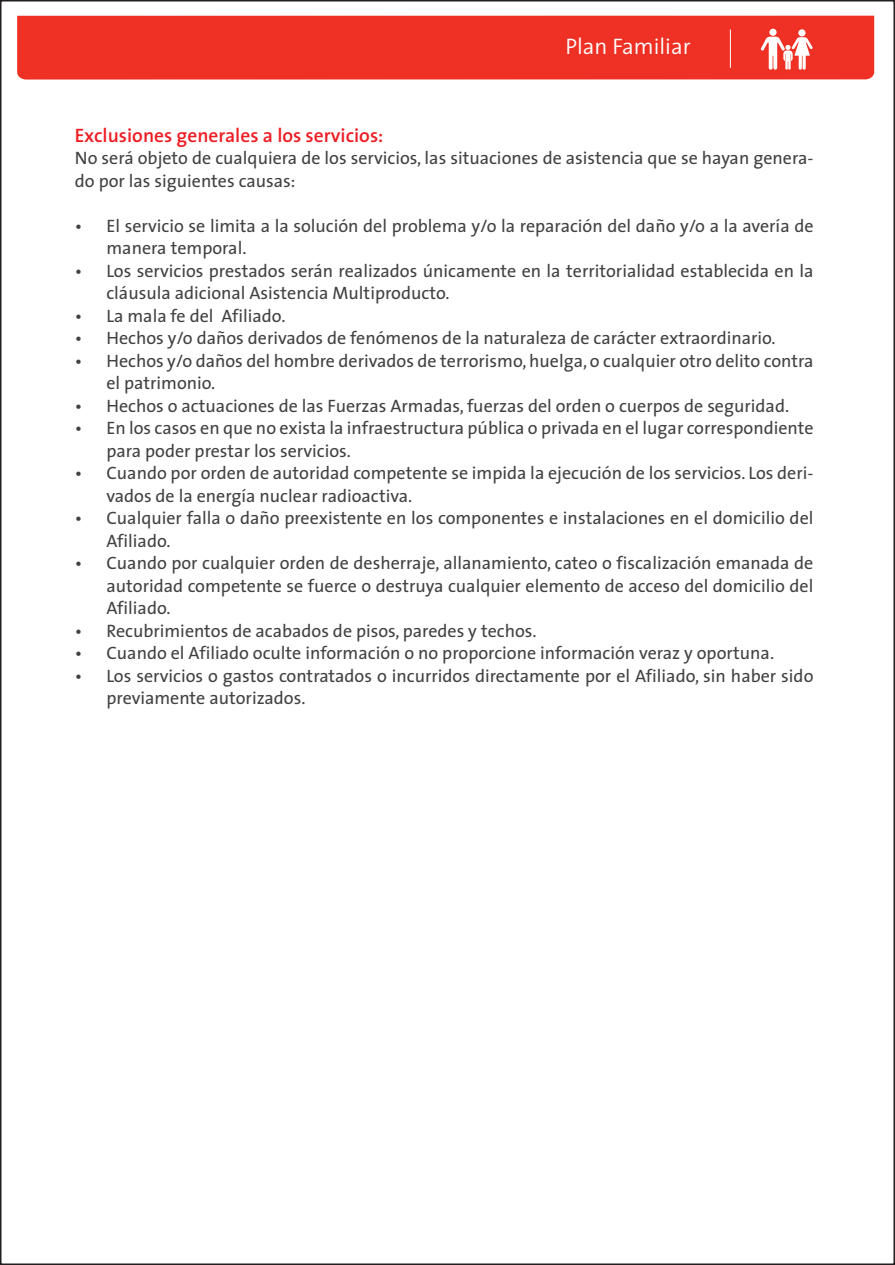
<style>
.page{position:relative;width:895px;height:1265px;background:#fff}
.page>*{position:absolute;margin:0;border:0;box-sizing:border-box;transform-origin:0 0}
.t1{font:300 22.5px "The Sans";color:#fff}
.t2{font:600 19.5px "The Sans";color:#ed1d24}
.t3{font:18px/22.5px "The Sans";color:#414042}
</style>
<div class="page">
<div style="left:17px;top:16px;width:857px;height:63px;background:#ee3124"></div>
<hr style="left:730px;top:29px;width:1px;height:39px;background:#fff">
<div style="left:769px;top:29px;width:7px;height:7px;background:#fff;border-radius:50%"></div>
<div style="left:798px;top:29px;width:7px;height:7px;background:#fff;border-radius:50%"></div>
<svg style="left:760px;top:37px;width:52px;height:33px"></svg>
<p class="t1" style="left:565px;top:28px;width:127px">Plan Familiar</p>
<p class="t2" style="left:75px;top:119px;width:310px">Exclusiones generales a los servicios:</p>
<p class="t3" style="left:75px;top:146px;width:739px">No será objeto de cualquiera de los servicios, las situaciones de asistencia que se hayan genera&shy;do por las siguientes causas:</p>
<p class="t3" style="left:106px;top:214px;width:708px;text-indent:-32px">• El servicio se limita a la solución del problema y/o la reparación del daño y/o a la avería de manera temporal.</p>
<p class="t3" style="left:106px;top:259px;width:708px;text-indent:-32px">• Los servicios prestados serán realizados únicamente en la territorialidad establecida en la cláusula adicional Asistencia Multiproducto.</p>
<p class="t3" style="left:75px;top:304px;width:212px">• La mala fe del Afiliado.</p>
<p class="t3" style="left:75px;top:326px;width:702px">• Hechos y/o daños derivados de fenómenos de la naturaleza de carácter extraordinario.</p>
<p class="t3" style="left:106px;top:349px;width:708px;text-indent:-32px">• Hechos y/o daños del hombre derivados de terrorismo, huelga, o cualquier otro delito contra el patrimonio.</p>
<p class="t3" style="left:75px;top:394px;width:715px">• Hechos o actuaciones de las Fuerzas Armadas, fuerzas del orden o cuerpos de seguridad.</p>
<p class="t3" style="left:106px;top:416px;width:708px;text-indent:-32px">• En los casos en que no exista la infraestructura pública o privada en el lugar correspondiente para poder prestar los servicios.</p>
<p class="t3" style="left:106px;top:461px;width:708px;text-indent:-32px">• Cuando por orden de autoridad competente se impida la ejecución de los servicios. Los deri&shy;vados de la energía nuclear radioactiva.</p>
<p class="t3" style="left:106px;top:506px;width:708px;text-indent:-32px">• Cualquier falla o daño preexistente en los componentes e instalaciones en el domicilio del<br>Afiliado.</p>
<p class="t3" style="left:106px;top:551px;width:708px;text-align:justify;text-indent:-32px">• Cuando por cualquier orden de desherraje, allanamiento, cateo o fiscalización emanada de autoridad competente se fuerce o destruya cualquier elemento de acceso del domicilio del Afiliado.</p>
<p class="t3" style="left:75px;top:619px;width:463px">• Recubrimientos de acabados de pisos, paredes y techos.</p>
<p class="t3" style="left:75px;top:641px;width:700px">• Cuando el Afiliado oculte información o no proporcione información veraz y oportuna.</p>
<p class="t3" style="left:106px;top:664px;width:708px;text-indent:-32px">• Los servicios o gastos contratados o incurridos directamente por el Afiliado, sin haber sido previamente autorizados.</p>
</div>
